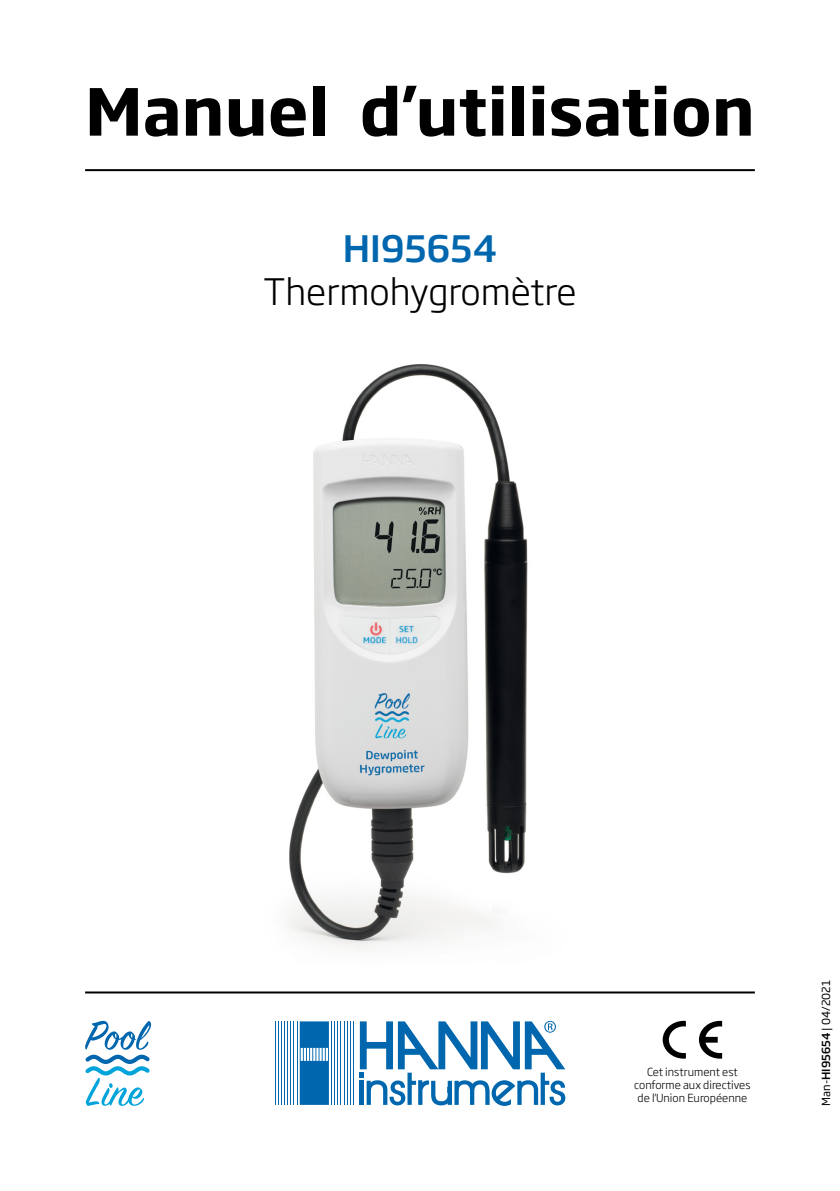
<style>
.page{position:relative;width:840px;height:1191px;background:#fff}
.page>*{position:absolute;margin:0;border:0;box-sizing:border-box;transform-origin:0 0}
.t1{font:700 64px "Soho Gothic Pro";color:#000}
.Ref___nom_instrument{font:300 36px "Soho Gothic Pro";color:#000}
.Ref___nom_instrument-2{font:500 36px "Soho Gothic Pro";color:#0067ae}
.t2{font:300 11px/13.2px "Soho Gothic Pro";color:#000;text-align:center}
.Mentions_bords_droit{font:11px "Soho Gothic Pro";color:#000}
.s1{font-weight:500}
</style>
<div class="page">
<img style="left:286px;top:364px;width:242px;height:587px">
<hr style="left:85px;top:169px;width:669px;height:2px;background:#000">
<hr style="left:85px;top:991px;width:669px;height:2px;background:#000">
<svg style="left:662px;top:1020px;width:23px;height:38px"></svg>
<svg style="left:699px;top:1020px;width:22px;height:38px"></svg>
<hr style="left:353px;top:1021px;width:1px;height:83px;background:#0067ae">
<hr style="left:350px;top:1021px;width:1px;height:83px;background:#0067ae">
<hr style="left:346px;top:1021px;width:1px;height:83px;background:#0067ae">
<hr style="left:343px;top:1021px;width:1px;height:83px;background:#0067ae">
<hr style="left:340px;top:1021px;width:1px;height:83px;background:#0067ae">
<hr style="left:337px;top:1021px;width:1px;height:83px;background:#0067ae">
<hr style="left:334px;top:1021px;width:1px;height:83px;background:#0067ae">
<hr style="left:331px;top:1021px;width:1px;height:83px;background:#0067ae">
<hr style="left:296px;top:1021px;width:1px;height:83px;background:#0067ae">
<hr style="left:293px;top:1021px;width:1px;height:83px;background:#0067ae">
<hr style="left:290px;top:1021px;width:1px;height:83px;background:#0067ae">
<hr style="left:287px;top:1021px;width:1px;height:83px;background:#0067ae">
<hr style="left:284px;top:1021px;width:1px;height:83px;background:#0067ae">
<hr style="left:281px;top:1021px;width:1px;height:83px;background:#0067ae">
<hr style="left:277px;top:1021px;width:1px;height:83px;background:#0067ae">
<hr style="left:274px;top:1021px;width:1px;height:83px;background:#0067ae">
<svg style="left:299px;top:1021px;width:30px;height:83px;background:#227bb8"></svg>
<svg style="left:359px;top:1020px;width:206px;height:86px"></svg>
<svg style="left:85px;top:1020px;width:66px;height:86px"></svg>
<h1 class="t1" style="left:85px;top:61px;width:670px">Manuel d’utilisation</h1>
<p class="Ref___nom_instrument-2" style="left:342px;top:220px;width:156px">HI95654</p>
<p class="Ref___nom_instrument" style="left:263px;top:264px;width:314px">Thermohygromètre</p>
<p class="t2" style="left:634px;top:1064px;width:118px">Cet instrument est conforme aux directives de l'Union Européenne</p>
<p class="Mentions_bords_droit" style="left:817px;top:1106px;width:127px;rotate:-90deg">Man-<span class="s1">HI95654</span> | 04/2021</p>
</div>
